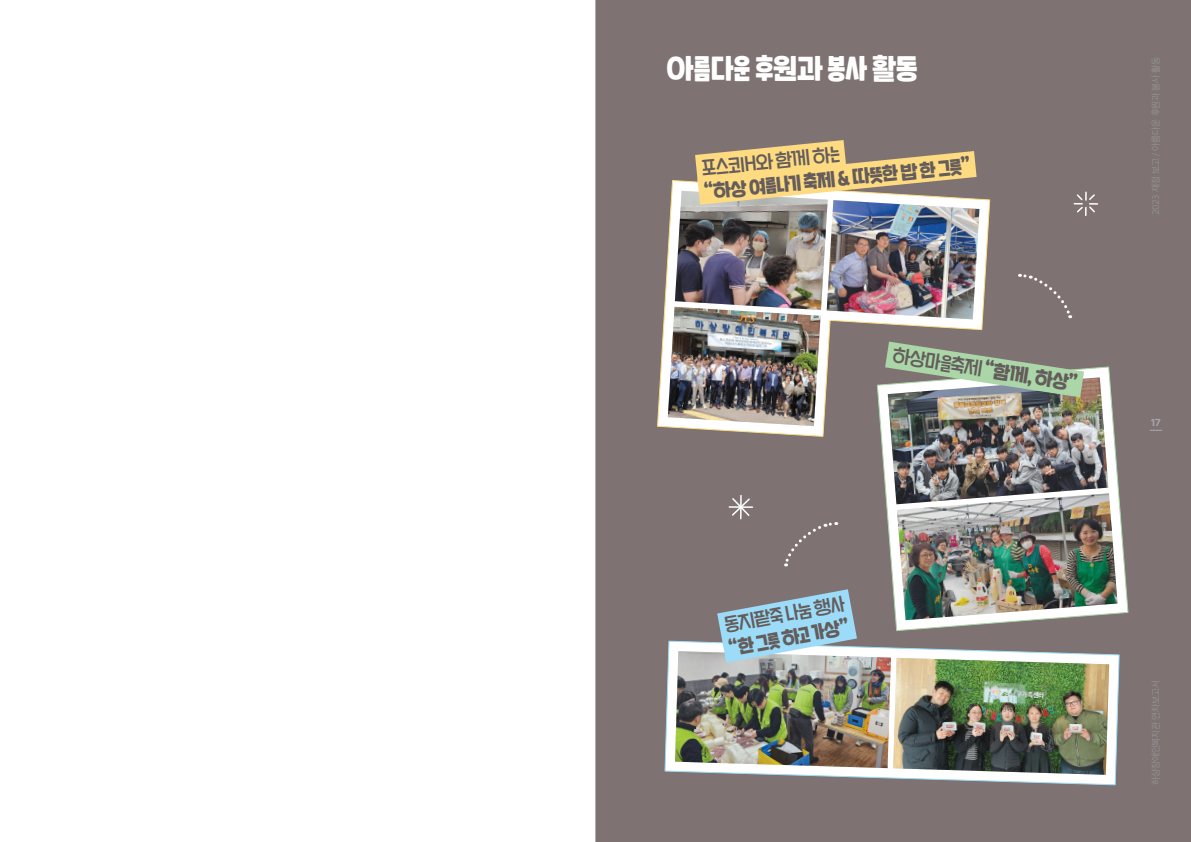
<style>
.page{position:relative;width:1191px;height:842px;background:#fff}
.page>*{position:absolute;margin:0;border:0;box-sizing:border-box;transform-origin:0 0}
.t1{font:29px "SD Hoyoyo 2 e Hv";color:#fff}
.t2{font:19px/24.3px "SD Hoyoyo 2 e Hv";color:#645d5c}
.t3{font:19px "SD Hoyoyo 2 c Rg";color:#645d5c}
.t4{font:700 10px "Pretendard";color:#a8a9ad}
.t5{font:9px "SD Gothic Neoa Uni b Ul";letter-spacing:-.035em;color:#989a9d}
.s1{font-family:"SD Hoyoyo 2 c Rg"}
</style>
<div class="page">
<div style="left:595px;top:0;width:596px;height:842px;background:#7e7372"></div>
<svg style="left:657px;top:249px;width:11px;height:179px"></svg>
<svg style="left:1117px;top:468px;width:12px;height:146px"></svg>
<svg style="left:664px;top:654px;width:456px;height:132px"></svg>
<img style="left:668px;top:140px;width:449px;height:635px">
<svg style="left:1149px;top:430px;width:13px;height:1px"></svg>
<hr style="left:595px;top:0;width:1px;height:842px;background:#acadb1">
<p class="t1" style="left:666px;top:48px;width:252px">아름다운 후원과 봉사 활동</p>
<p class="t2" style="left:700px;top:156px;width:269px;rotate:-6deg"><span class="s1">포스코IH와 함께 하는<br></span>“하상 여름나기 축제 &amp; 따뜻한 밥 한 그릇”</p>
<p class="t2" style="left:894px;top:342px;width:188px;rotate:9deg"><span class="s1">하상마을축제</span> “함께, 하상”</p>
<p class="t3" style="left:722px;top:611px;width:123px;rotate:-10deg">동지팥죽 나눔 행사</p>
<p class="t2" style="left:727px;top:636px;width:123px;rotate:-10deg">“한 그릇 하고 가상”</p>
<p class="t5" style="left:1151px;top:215px;width:160px;rotate:-90deg">2023 재정 보고 / 아름다운 후원과 봉사 활동</p>
<p class="t4" style="left:1151px;top:415px;width:11px">17</p>
<p class="t5" style="left:1151px;top:785px;width:107px;rotate:-90deg">하상장애인복지관 연차보고서</p>
</div>
